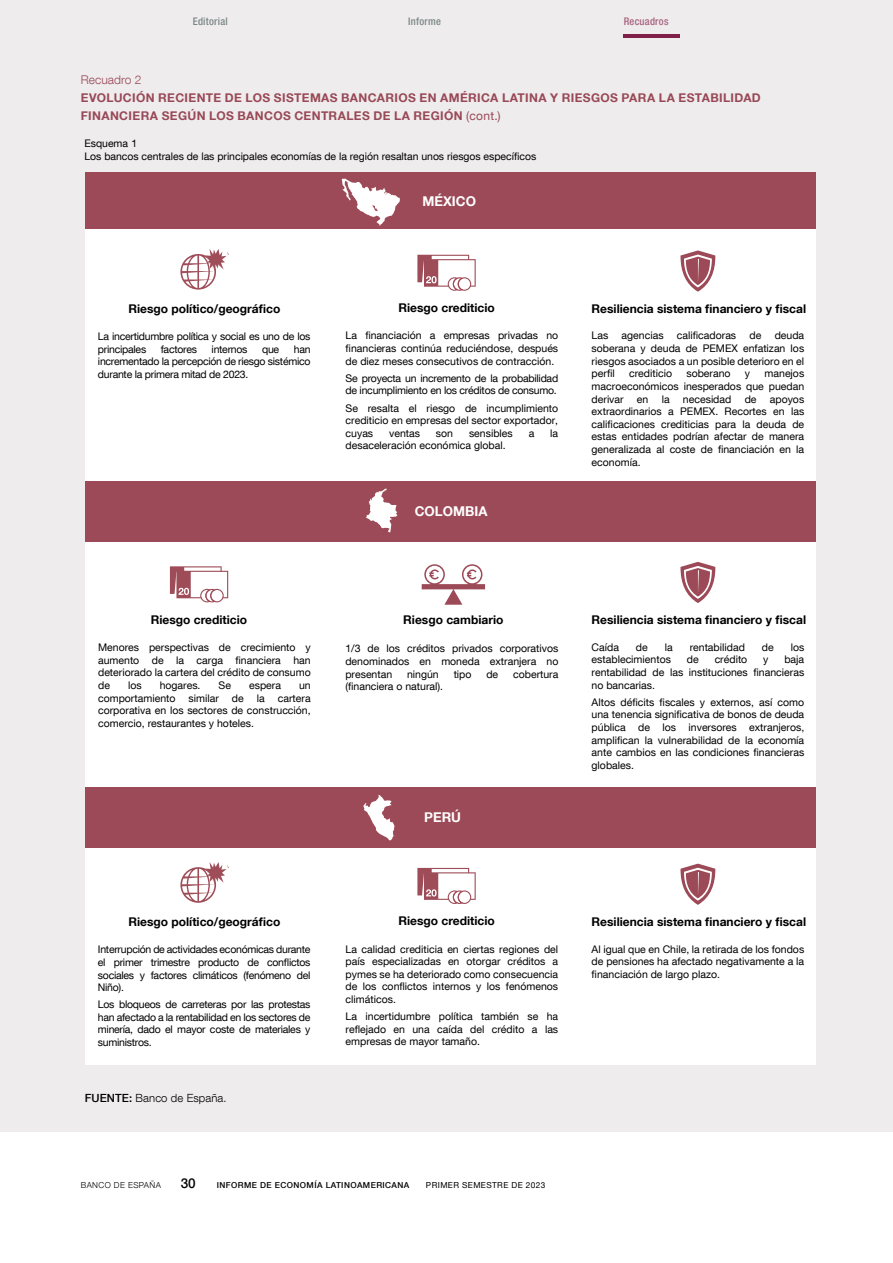
<style>
.page{position:relative;width:893px;height:1263px;background:#fff}
.page>*{position:absolute;margin:0;border:0;box-sizing:border-box;transform-origin:0 0}
.t1{font:700 13.5px "Bd E Neue Helvetica";color:#fff}
.t2{font:500 13.5px "Bd E Neue Helvetica";color:#000}
.t3{font:700 12px "Bd E Neue Helvetica";color:#000}
.t4{font:700 12px "Bd E Neue Helvetica";letter-spacing:.03em;color:#984856}
.Numero_recuadro{font:300 12px "Bd E Neue Helvetica";letter-spacing:.005em;color:#984856}
.t5{font:300 11.25px "Bd E Neue Helvetica";letter-spacing:.01em;color:#000}
.t6{font:10.5px/12.6px "Bd E Neue Helvetica";color:#000;text-align:justify}
.t7{font:10.5px/12.6px "Bd E Neue Helvetica";letter-spacing:-.025em;color:#000}
.t8{font:500 condensed 10.5px "Bd E Neue Helvetica";letter-spacing:.025em;color:#7a8785}
.t9{font:500 condensed 10.5px "Bd E Neue Helvetica";letter-spacing:.025em;color:#a6627e}
.t10{font:500 8.25px "Bd E Neue Helvetica";letter-spacing:.05em;color:#000}
.t11{font:8.25px "Bd E Neue Helvetica";letter-spacing:.05em;color:#000}
.t12{font:300 8.25px "Bd E Neue Helvetica";letter-spacing:.05em;color:#000}
.s1{font-weight:400}
.s2{font-weight:500}
</style>
<div class="page">
<div style="left:0;top:0;width:893px;height:1131px;background:#efeced"></div>
<div style="left:85px;top:540px;width:730px;height:247px;background:#fff"></div>
<div style="left:85px;top:172px;width:730px;height:60px;background:#9c4a57"></div>
<div style="left:85px;top:229px;width:730px;height:278px;background:#fff"></div>
<svg style="left:417px;top:255px;width:59px;height:36px"></svg>
<svg style="left:170px;top:566px;width:58px;height:36px"></svg>
<svg style="left:180px;top:249px;width:49px;height:41px"></svg>
<svg style="left:422px;top:564px;width:63px;height:41px"></svg>
<div style="left:85px;top:845px;width:731px;height:220px;background:#fff"></div>
<div style="left:85px;top:481px;width:730px;height:60px;background:#9c4a57"></div>
<svg style="left:366px;top:488px;width:31px;height:44px"></svg>
<svg style="left:680px;top:250px;width:35px;height:42px"></svg>
<svg style="left:417px;top:868px;width:59px;height:36px"></svg>
<svg style="left:180px;top:862px;width:49px;height:41px"></svg>
<svg style="left:680px;top:864px;width:35px;height:41px"></svg>
<svg style="left:680px;top:562px;width:35px;height:41px"></svg>
<div style="left:85px;top:787px;width:730px;height:61px;background:#9c4a57"></div>
<svg style="left:363px;top:795px;width:31px;height:45px"></svg>
<svg style="left:342px;top:179px;width:58px;height:47px"></svg>
<hr style="left:624px;top:34px;width:56px;height:4px;background:#801f47">
<p class="t8" style="left:193px;top:15px;width:37px">Editorial</p>
<p class="t8" style="left:408px;top:15px;width:34px">Informe</p>
<p class="t9" style="left:624px;top:15px;width:46px">Recuadros</p>
<p class="Numero_recuadro" style="left:81px;top:72px;width:62px">Recuadro 2</p>
<h2 class="t4" style="left:81px;top:90px;width:682px">EVOLUCIÓN RECIENTE DE LOS SISTEMAS BANCARIOS EN AMÉRICA LATINA Y RIESGOS PARA LA ESTABILIDAD</h2>
<h2 class="t4" style="left:81px;top:108px;width:421px">FINANCIERA SEGÚN LOS BANCOS CENTRALES DE LA REGIÓN <span class="s1">(cont.)</span></h2>
<p class="t6" style="left:85px;top:137px;width:453px">Esquema 1<br>Los bancos centrales de las principales economías de la región resaltan unos riesgos específicos</p>
<p class="t1" style="left:422px;top:192px;width:55px">MÉXICO</p>
<p class="t3" style="left:128px;top:301px;width:153px">Riesgo político/geográfico</p>
<p class="t7" style="left:98px;top:330px;width:214px">La incertidumbre política y social es uno de los principales</p>
<p class="t7" style="left:161px;top:342px;width:38px">factores</p>
<p class="t7" style="left:212px;top:342px;width:37px">internos</p>
<p class="t6" style="left:262px;top:342px;width:19px">que</p>
<p class="t6" style="left:98px;top:342px;width:214px;text-indent:196px">han incrementado la percepción de riesgo sistémico durante la primera mitad de 2023.</p>
<p class="t3" style="left:398px;top:300px;width:98px">Riesgo crediticio</p>
<p class="t6" style="left:346px;top:329px;width:214px">La financiación a empresas privadas no financieras continúa reduciéndose, después de diez meses consecutivos de contracción.</p>
<p class="t7" style="left:346px;top:371px;width:214px">Se proyecta un incremento de la probabilidad de incumplimiento en los créditos de consumo.</p>
<p class="t6" style="left:346px;top:401px;width:214px">Se resalta el riesgo de incumplimiento crediticio en empresas del sector exportador, cuyas</p>
<p class="t6" style="left:389px;top:426px;width:32px">ventas</p>
<p class="t6" style="left:436px;top:426px;width:19px">son</p>
<p class="t6" style="left:469px;top:426px;width:45px">sensibles</p>
<p class="t6" style="left:529px;top:426px;width:7px">a</p>
<p class="t6" style="left:550px;top:426px;width:9px">la</p>
<p class="t6" style="left:346px;top:439px;width:162px">desaceleración económica global.</p>
<p class="t1" style="left:415px;top:503px;width:74px">COLOMBIA</p>
<p class="t3" style="left:592px;top:301px;width:216px">Resiliencia sistema financiero y fiscal</p>
<p class="t6" style="left:592px;top:329px;width:18px">Las</p>
<p class="t6" style="left:622px;top:329px;width:43px">agencias</p>
<p class="t6" style="left:677px;top:329px;width:61px">calificadoras</p>
<p class="t6" style="left:749px;top:329px;width:13px">de</p>
<p class="t6" style="left:592px;top:329px;width:214px;text-indent:183px">deuda soberana y deuda de PEMEX enfatizan los riesgos asociados a un posible deterioro en el perfil</p>
<p class="t6" style="left:592px;top:367px;width:214px;text-indent:173px">manejos macroeconómicos inesperados que puedan derivar</p>
<p class="t6" style="left:629px;top:367px;width:44px">crediticio</p>
<p class="t6" style="left:686px;top:367px;width:46px">soberano</p>
<p class="t6" style="left:745px;top:367px;width:7px">y</p>
<p class="t6" style="left:637px;top:392px;width:13px">en</p>
<p class="t6" style="left:662px;top:392px;width:9px">la</p>
<p class="t6" style="left:683px;top:392px;width:50px">necesidad</p>
<p class="t6" style="left:745px;top:392px;width:13px">de</p>
<p class="t6" style="left:592px;top:392px;width:214px;text-indent:178px">apoyos extraordinarios a PEMEX. Recortes en las calificaciones crediticias para la deuda de estas entidades podrían afectar de manera generalizada al coste de financiación en la economía.</p>
<p class="t3" style="left:151px;top:612px;width:98px">Riesgo crediticio</p>
<p class="t6" style="left:98px;top:641px;width:214px">Menores perspectivas de crecimiento y aumento de la carga financiera han deteriorado la cartera del crédito de consumo de</p>
<p class="t6" style="left:128px;top:679px;width:15px">los</p>
<p class="t6" style="left:160px;top:679px;width:42px">hogares.</p>
<p class="t6" style="left:219px;top:679px;width:14px">Se</p>
<p class="t6" style="left:249px;top:679px;width:33px">espera</p>
<p class="t6" style="left:98px;top:679px;width:214px;text-indent:201px">un comportamiento similar de la cartera corporativa en los sectores de construcción, comercio, restaurantes y hoteles.</p>
<p class="t3" style="left:403px;top:612px;width:102px">Riesgo cambiario</p>
<p class="t6" style="left:345px;top:642px;width:215px">1/3 de los créditos privados corporativos denominados en moneda extranjera no presentan</p>
<p class="t6" style="left:407px;top:667px;width:33px">ningún</p>
<p class="t6" style="left:454px;top:667px;width:19px">tipo</p>
<p class="t6" style="left:486px;top:667px;width:13px">de</p>
<p class="t6" style="left:513px;top:667px;width:47px">cobertura</p>
<p class="t6" style="left:345px;top:680px;width:99px">(financiera o natural).</p>
<p class="t1" style="left:424px;top:809px;width:38px">PERÚ</p>
<p class="t3" style="left:592px;top:613px;width:216px">Resiliencia sistema financiero y fiscal</p>
<p class="t6" style="left:592px;top:641px;width:29px">Caída</p>
<p class="t6" style="left:636px;top:641px;width:13px">de</p>
<p class="t6" style="left:665px;top:641px;width:9px">la</p>
<p class="t6" style="left:690px;top:641px;width:57px">rentabilidad</p>
<p class="t6" style="left:762px;top:641px;width:13px">de</p>
<p class="t6" style="left:791px;top:641px;width:15px">los</p>
<p class="t6" style="left:592px;top:653px;width:81px">establecimientos</p>
<p class="t6" style="left:687px;top:653px;width:13px">de</p>
<p class="t6" style="left:715px;top:653px;width:34px">crédito</p>
<p class="t6" style="left:763px;top:653px;width:7px">y</p>
<p class="t6" style="left:592px;top:653px;width:214px;text-indent:193px">baja rentabilidad de las instituciones financieras no bancarias.</p>
<p class="t6" style="left:592px;top:695px;width:214px">Altos déficits fiscales y externos, así como una tenencia significativa de bonos de deuda pública de los inversores extranjeros, amplifican la vulnerabilidad de la economía ante cambios en las condiciones financieras globales.</p>
<p class="t3" style="left:128px;top:914px;width:153px">Riesgo político/geográfico</p>
<p class="t6" style="left:98px;top:943px;width:214px">Interrupción de actividades económicas durante el primer trimestre producto de conflictos sociales y factores climáticos (fenómeno del Niño).</p>
<p class="t6" style="left:98px;top:998px;width:214px">Los bloqueos de carreteras por las protestas han afectado a la rentabilidad en los sectores de minería, dado el mayor coste de materiales y suministros.</p>
<p class="t5" style="left:85px;top:1091px;width:143px"><span class="s2">FUENTE:</span> Banco de España.</p>
<p class="t3" style="left:398px;top:913px;width:98px">Riesgo crediticio</p>
<p class="t6" style="left:346px;top:942px;width:214px">La calidad crediticia en ciertas regiones del país especializadas en otorgar créditos a pymes se ha deteriorado como consecuencia de los conflictos internos y los fenómenos climáticos.</p>
<p class="t6" style="left:346px;top:1010px;width:214px">La incertidumbre política también se ha reflejado en una caída del crédito a las empresas de mayor tamaño.</p>
<p class="t12" style="left:81px;top:1180px;width:82px">BANCO DE ESPAÑA</p>
<p class="t2" style="left:181px;top:1175px;width:16px">30</p>
<p class="t10" style="left:217px;top:1180px;width:194px">INFORME DE ECONOMÍA LATINOAMERICANA</p>
<p class="t11" style="left:426px;top:1180px;width:121px">PRIMER SEMESTRE DE 2023</p>
<p class="t3" style="left:592px;top:914px;width:216px">Resiliencia sistema financiero y fiscal</p>
<p class="t6" style="left:592px;top:942px;width:214px">Al igual que en Chile, la retirada de los fondos de pensiones ha afectado negativamente a la financiación de largo plazo.</p>
</div>
